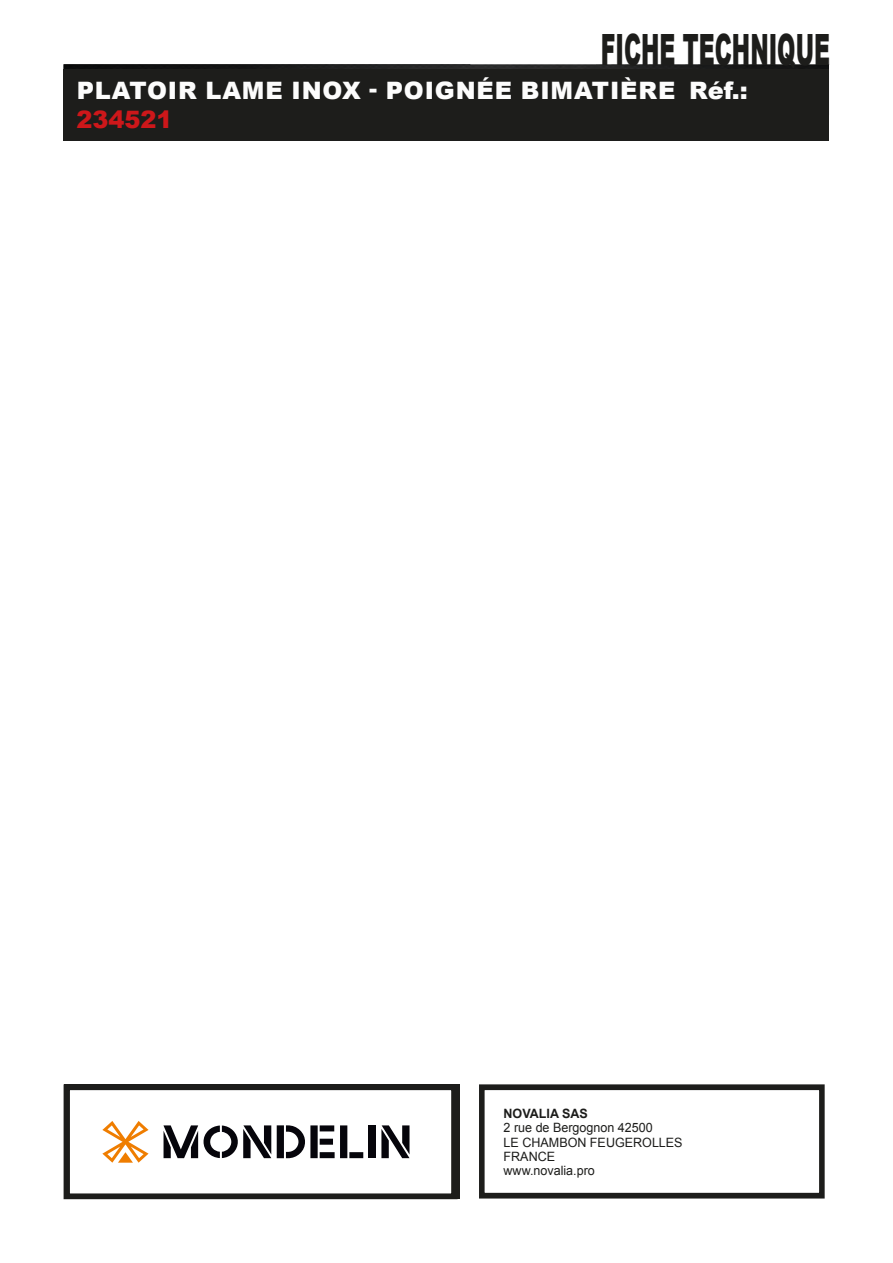
<style>
.page{position:relative;width:893px;height:1263px;background:#fff}
.page>*{position:absolute;margin:0;border:0;box-sizing:border-box;transform-origin:0 0}
.t1{font:900 43.2px "Arial";color:#1d1d1b;scale:.51 1}
.t2{font:900 24px "Arial";letter-spacing:.035em;color:#fcfcfc}
.t3{font:900 24px "Arial";color:#cd171a}
.t4{font:12.9px/14.2px "Arial";color:#1d1d1b}
.t5{font:700 12.9px "Arial";color:#1d1d1b}
</style>
<div class="page">
<img style="left:64px;top:64px;width:765px;height:5px">
<div style="left:64px;top:69px;width:765px;height:72px;background:#1d1d1b"></div>
<div style="left:479px;top:1084px;width:346px;height:114px;border:6px solid #1d1d1b"></div>
<div style="left:64px;top:1084px;width:393px;height:115px;border:6px solid #1d1d1b"></div>
<svg style="left:277px;top:1125px;width:86px;height:33px"></svg>
<div style="left:369px;top:1125px;width:7px;height:33px;background:#06050b"></div>
<svg style="left:381px;top:1125px;width:28px;height:33px"></svg>
<svg style="left:102px;top:1121px;width:47px;height:42px"></svg>
<svg style="left:164px;top:1125px;width:107px;height:33px"></svg>
<h1 class="t1" style="left:601px;top:18px;width:451px">FICHE TECHNIQUE</h1>
<h2 class="t2" style="left:77px;top:73px;width:672px">PLATOIR LAME INOX - POIGNÉE BIMATIÈRE Réf.:</h2>
<h2 class="t3" style="left:76px;top:102px;width:98px">234521</h2>
<p class="t5" style="left:504px;top:1105px;width:86px">NOVALIA SAS</p>
<p class="t4" style="left:504px;top:1121px;width:181px">2 rue de Bergognon 42500<br>LE CHAMBON FEUGEROLLES<br>FRANCE<br>www.novalia.pro</p>
</div>
